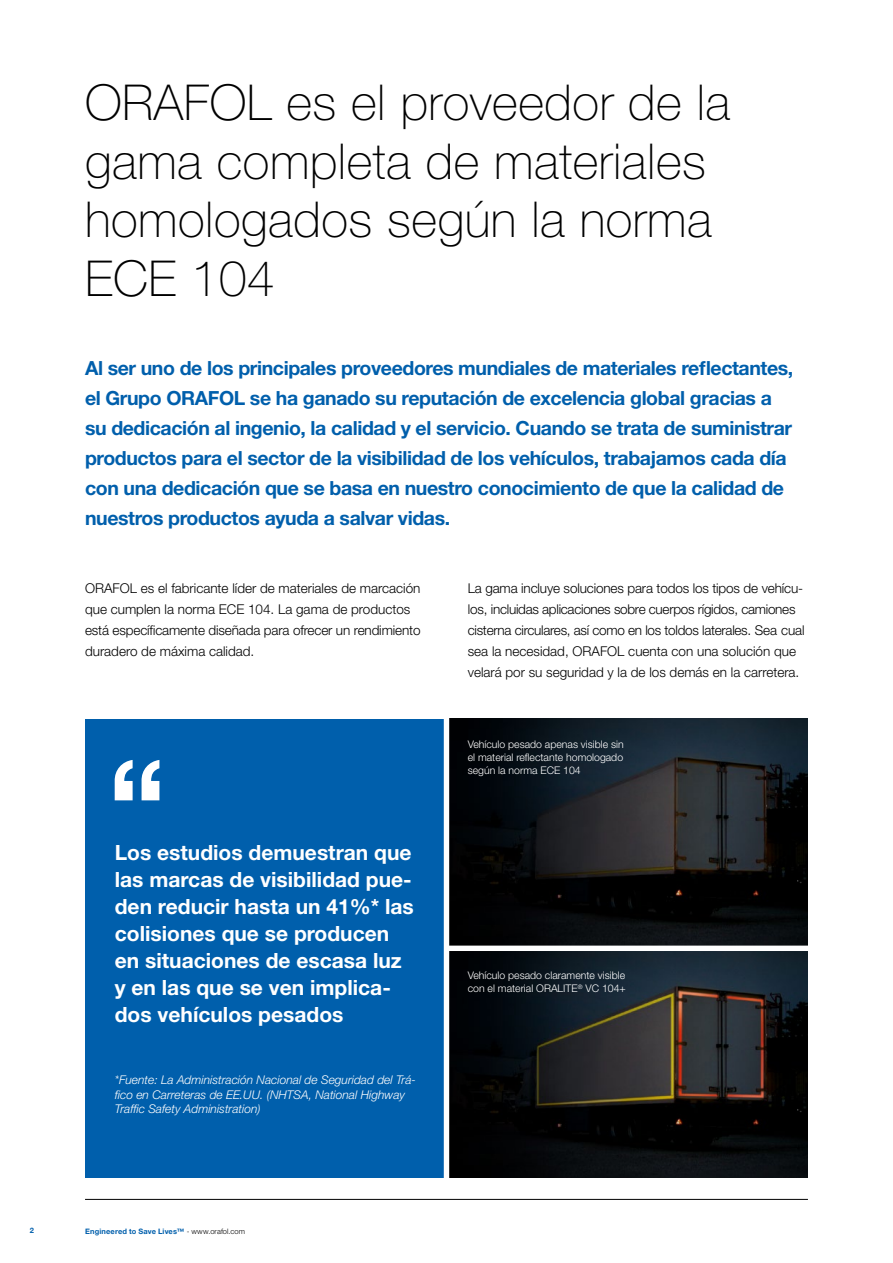
<style>
.page{position:relative;width:893px;height:1263px;background:#fff}
.page>*{position:absolute;margin:0;border:0;box-sizing:border-box;transform-origin:0 0}
.t1{font:700 126px "Helvetica Neue LT Std";color:#fff}
.t2{font:100 49.5px/58.5px "Helvetica Neue LT Std";letter-spacing:.01em;color:#000}
.t3{font:700 21px/27px "Helvetica Neue LT Std";color:#fff}
.t4{font:700 19.5px/30px "Helvetica Neue LT Std";letter-spacing:-.02em;color:#005fac}
.t5{font:300 13.5px/21px "Helvetica Neue LT Std";letter-spacing:-.01em;color:#000}
.t6{font:italic 300 12px/14.4px "Helvetica Neue LT Std";color:#fff}
.t7{font:300 10.5px/12.6px "Helvetica Neue LT Std";color:#fff;text-align:justify}
.t8{font:700 7.5px "Helvetica Neue LT Std";letter-spacing:.02em;color:#005fac}
.s1{font-weight:300;color:#000}
</style>
<div class="page">
<hr style="left:85px;top:1199px;width:723px;height:1px;background:#000">
<img style="left:449px;top:719px;width:359px;height:458px">
<div style="left:85px;top:719px;width:361px;height:458px;background:#005fac"></div>
<div style="left:444px;top:703px;width:5px;height:488px;background:#fff"></div>
<div style="left:446px;top:945px;width:373px;height:6px;background:#fff"></div>
<h2 class="t2" style="left:85px;top:73px;width:647px">ORAFOL es el proveedor de la gama completa de materiales homologados según la norma<br>ECE 104</h2>
<p class="t4" style="left:85px;top:353px;width:710px">Al ser uno de los principales proveedores mundiales de materiales reflectantes, el Grupo ORAFOL se ha ganado su reputación de excelencia global gracias a su dedicación al ingenio, la calidad y el servicio. Cuando se trata de suministrar productos para el sector de la visibilidad de los vehículos, trabajamos cada día con una dedicación que se basa en nuestro conocimiento de que la calidad de nuestros productos ayuda a salvar vidas.</p>
<p class="t5" style="left:85px;top:578px;width:337px">ORAFOL es el fabricante líder de materiales de marcación que cumplen la norma ECE 104. La gama de productos está específicamente diseñada para ofrecer un rendimiento duradero de máxima calidad.</p>
<p class="t5" style="left:468px;top:578px;width:339px">La gama incluye soluciones para todos los tipos de vehícu&shy;los, incluidas aplicaciones sobre cuerpos rígidos, camiones cisterna circulares, así como en los toldos laterales. Sea cual sea la necesidad, ORAFOL cuenta con una solución que velará por su seguridad y la de los demás en la carretera.</p>
<h1 class="t1" style="left:108px;top:727px;width:60px">“</h1>
<h3 class="t3" style="left:115px;top:838px;width:301px">Los estudios demuestran que las marcas de visibilidad pue&shy;den reducir hasta un 41%* las colisiones que se producen en situaciones de escasa luz y en las que se ven implica&shy;dos vehículos pesados</h3>
<p class="t6" style="left:115px;top:1073px;width:303px">*Fuente: La Administración Nacional de Seguridad del Trá&shy;fico en Carreteras de EE.UU. (NHTSA, National Highway<br>Traffic Safety Administration)</p>
<p class="t8" style="left:30px;top:1226px;width:6px">2</p>
<p class="t8" style="left:85px;top:1227px;width:162px">Engineered to Save Lives™ <span class="s1">- www.orafol.com</span></p>
<p class="t7" style="left:468px;top:738px;width:157px">Vehículo pesado apenas visible sin el material reflectante homologado según la norma ECE 104</p>
<p class="t7" style="left:468px;top:969px;width:160px">Vehículo pesado claramente visible con el material ORALITE<sup>®</sup> VC 104+</p>
</div>
